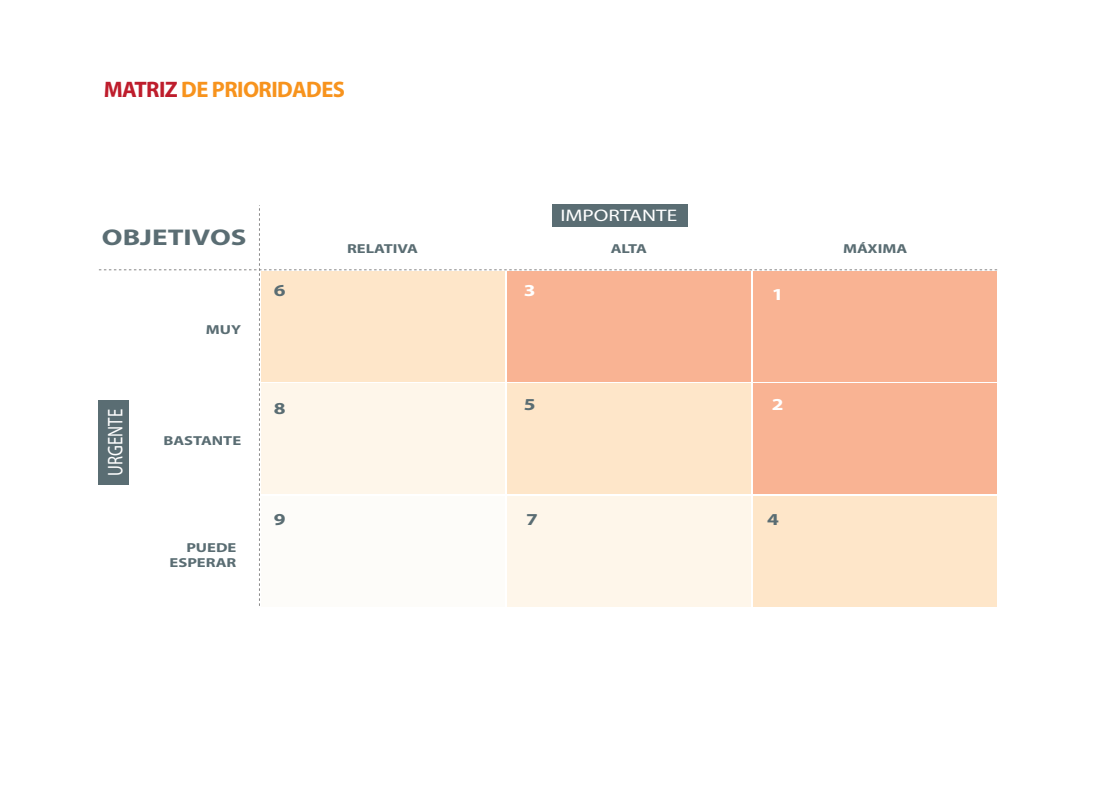
<style>
.page{position:relative;width:1110px;height:801px;background:#fff}
.page>*{position:absolute;margin:0;border:0;box-sizing:border-box;transform-origin:0 0}
.t1{font:700 22.88px "Myriad Pro";color:#5a6d73;scale:1.27 1}
.t2{font:700 22.5px "Myriad Pro";letter-spacing:-.025em;color:#f7931d}
.t3{font:21.25px "Myriad Pro";color:#fff;scale:.79 1}
.t4{font:16.75px "Myriad Pro";color:#fff;scale:1.27 1}
.t5{font:700 16.75px "Myriad Pro";color:#5a6d73;scale:1.27 1}
.t6{font:700 16.75px "Myriad Pro";color:#fff;scale:1.27 1}
.t7{font:700 13px/14.9px "Myriad Pro";color:#5a6d73;text-align:right;scale:1.27 1}
.s1{color:#be1d2c}
</style>
<div class="page">
<div style="left:552px;top:204px;width:135px;height:22px;background:#5a6d73"></div>
<svg style="left:98px;top:205px;width:898px;height:401px"></svg>
<div style="left:260px;top:271px;width:244px;height:110px;background:#fee6c9"></div>
<div style="left:507px;top:271px;width:243px;height:110px;background:#f9b393"></div>
<div style="left:753px;top:271px;width:243px;height:110px;background:#f9b393"></div>
<div style="left:260px;top:383px;width:244px;height:111px;background:#fef6ea"></div>
<div style="left:507px;top:383px;width:243px;height:111px;background:#fee6c9"></div>
<div style="left:753px;top:383px;width:243px;height:111px;background:#f9b393"></div>
<div style="left:260px;top:496px;width:244px;height:111px;background:#fdfcf9"></div>
<div style="left:507px;top:496px;width:243px;height:111px;background:#fef6ea"></div>
<div style="left:753px;top:496px;width:243px;height:111px;background:#fee6c9"></div>
<h2 class="t2" style="left:104px;top:75px;width:243px"><span class="s1">MATRIZ</span> DE PRIORIDADES</h2>
<p class="t4" style="left:560px;top:205px;width:93px">IMPORTANTE</p>
<h1 class="t1" style="left:102px;top:222px;width:115px">OBJETIVOS</h1>
<h3 class="t3" style="left:102px;top:476px;width:86px;rotate:-90deg">URGENTE</h3>
<p class="t7" style="left:206px;top:321px;width:29px">MUY</p>
<p class="t7" style="left:163px;top:433px;width:63px">BASTANTE</p>
<p class="t7" style="left:169px;top:539px;width:54px">PUEDE<br>ESPERAR</p>
<p class="t5" style="left:274px;top:279px;width:11px">6</p>
<p class="t5" style="left:274px;top:397px;width:11px">8</p>
<p class="t7" style="left:347px;top:241px;width:57px">RELATIVA</p>
<p class="t7" style="left:610px;top:241px;width:30px">ALTA</p>
<p class="t7" style="left:842px;top:241px;width:52px">MÁXIMA</p>
<p class="t6" style="left:523px;top:279px;width:11px">3</p>
<p class="t5" style="left:523px;top:393px;width:11px">5</p>
<p class="t6" style="left:771px;top:284px;width:11px">1</p>
<p class="t6" style="left:771px;top:393px;width:11px">2</p>
<p class="t5" style="left:274px;top:509px;width:11px">9</p>
<p class="t5" style="left:526px;top:509px;width:11px">7</p>
<p class="t5" style="left:766px;top:509px;width:11px">4</p>
</div>
